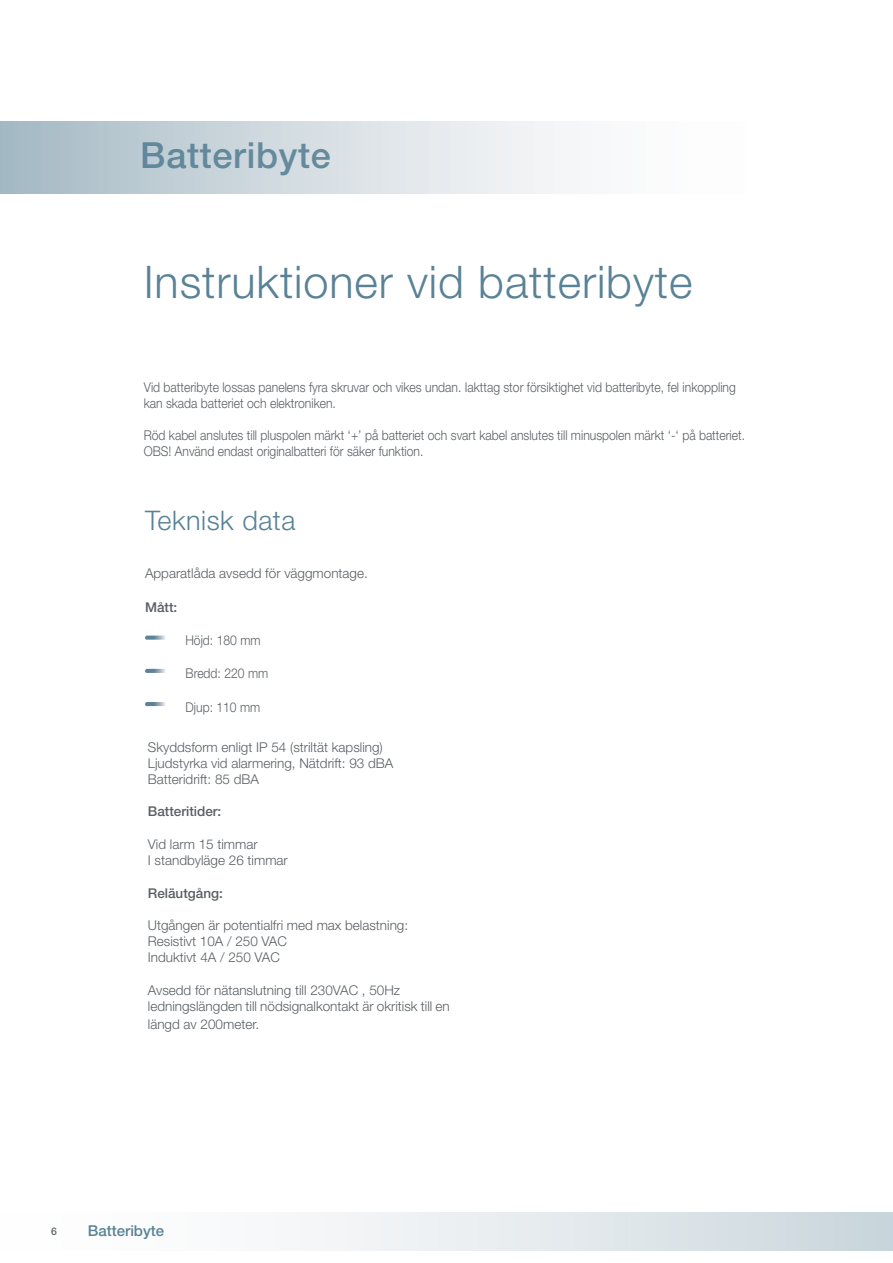
<style>
.page{position:relative;width:893px;height:1263px;background:#fff}
.page>*{position:absolute;margin:0;border:0;box-sizing:border-box;transform-origin:0 0}
.Allmänt_styckeformat{font:300 45px "Helvetica Neue LT Std";letter-spacing:.02em;color:#598296}
.Allmänt_styckeformat-2{font:500 36px "Helvetica Neue LT Std";letter-spacing:.02em;color:#598296}
.Allmänt_styckeformat-3{font:300 27px "Helvetica Neue LT Std";letter-spacing:.02em;color:#598296}
.Allmänt_styckeformat-4{font:500 15px "Helvetica Neue LT Std";color:#598296}
.Allmänt_styckeformat-5{font:300 13.5px/18px "Helvetica Neue LT Std";color:#595f63}
.Allmänt_styckeformat-6{font:300 13.5px/16.2px "Helvetica Neue LT Std";color:#595f63;scale:.9 1}
.Allmänt_styckeformat-7{font:500 13.5px "Helvetica Neue LT Std";color:#595f63}
.Allmänt_styckeformat-8{font:500 10.5px "Helvetica Neue LT Std";color:#656568}
</style>
<div class="page">
<div style="left:0;top:1213px;width:893px;height:38px;background:linear-gradient(to right,#fff,#cdd8de)"></div>
<div style="left:0;top:121px;width:748px;height:72px;background:linear-gradient(to right,#abbdc7,#fff)"></div>
<svg style="left:145px;top:636px;width:20px;height:4px"></svg>
<svg style="left:145px;top:669px;width:20px;height:4px"></svg>
<svg style="left:145px;top:702px;width:20px;height:4px"></svg>
<p class="Allmänt_styckeformat-2" style="left:140px;top:133px;width:192px">Batteribyte</p>
<p class="Allmänt_styckeformat" style="left:144px;top:254px;width:550px">Instruktioner vid batteribyte</p>
<p class="Allmänt_styckeformat-6" style="left:144px;top:378px;width:659px">Vid batteribyte lossas panelens fyra skruvar och vikes undan. Iakttag stor försiktighet vid batteribyte, fel inkoppling kan skada batteriet och elektroniken.</p>
<p class="Allmänt_styckeformat-6" style="left:144px;top:427px;width:670px">Röd kabel anslutes till pluspolen märkt ‘+’ på batteriet och svart kabel anslutes till minuspolen märkt ‘-‘ på batteriet.<br>OBS! Använd endast originalbatteri för säker funktion.</p>
<p class="Allmänt_styckeformat-3" style="left:145px;top:504px;width:152px">Teknisk data</p>
<p class="Allmänt_styckeformat-5" style="left:145px;top:563px;width:224px">Apparatlåda avsedd för väggmontage.</p>
<p class="Allmänt_styckeformat-7" style="left:145px;top:599px;width:34px">Mått:</p>
<p class="Allmänt_styckeformat-6" style="left:185px;top:632px;width:85px">Höjd: 180 mm</p>
<p class="Allmänt_styckeformat-6" style="left:186px;top:665px;width:93px">Bredd: 220 mm</p>
<p class="Allmänt_styckeformat-6" style="left:186px;top:698px;width:85px">Djup: 110 mm</p>
<p class="Allmänt_styckeformat-5" style="left:148px;top:738px;width:237px">Skyddsform enligt IP 54 (striltät kapsling)</p>
<p class="Allmänt_styckeformat-5" style="left:148px;top:754px;width:247px">Ljudstyrka vid alarmering, Nätdrift: 93 dBA</p>
<p class="Allmänt_styckeformat-5" style="left:148px;top:770px;width:113px">Batteridrift: 85 dBA</p>
<p class="Allmänt_styckeformat-7" style="left:148px;top:804px;width:75px">Batteritider:</p>
<p class="Allmänt_styckeformat-5" style="left:148px;top:835px;width:111px">Vid larm 15 timmar</p>
<p class="Allmänt_styckeformat-5" style="left:148px;top:851px;width:142px">I standbyläge 26 timmar</p>
<p class="Allmänt_styckeformat-7" style="left:148px;top:885px;width:77px">Reläutgång:</p>
<p class="Allmänt_styckeformat-5" style="left:148px;top:916px;width:262px">Utgången är potentialfri med max belastning:</p>
<p class="Allmänt_styckeformat-5" style="left:148px;top:932px;width:141px">Resistivt 10A / 250 VAC</p>
<p class="Allmänt_styckeformat-5" style="left:148px;top:948px;width:134px">Induktivt 4A / 250 VAC</p>
<p class="Allmänt_styckeformat-5" style="left:148px;top:981px;width:254px">Avsedd för nätanslutning till 230VAC , 50Hz</p>
<p class="Allmänt_styckeformat-5" style="left:148px;top:997px;width:303px">ledningslängden till nödsignalkontakt är okritisk till en längd av 200meter.</p>
<p class="Allmänt_styckeformat-8" style="left:51px;top:1225px;width:7px">6</p>
<p class="Allmänt_styckeformat-4" style="left:88px;top:1221px;width:78px">Batteribyte</p>
</div>
